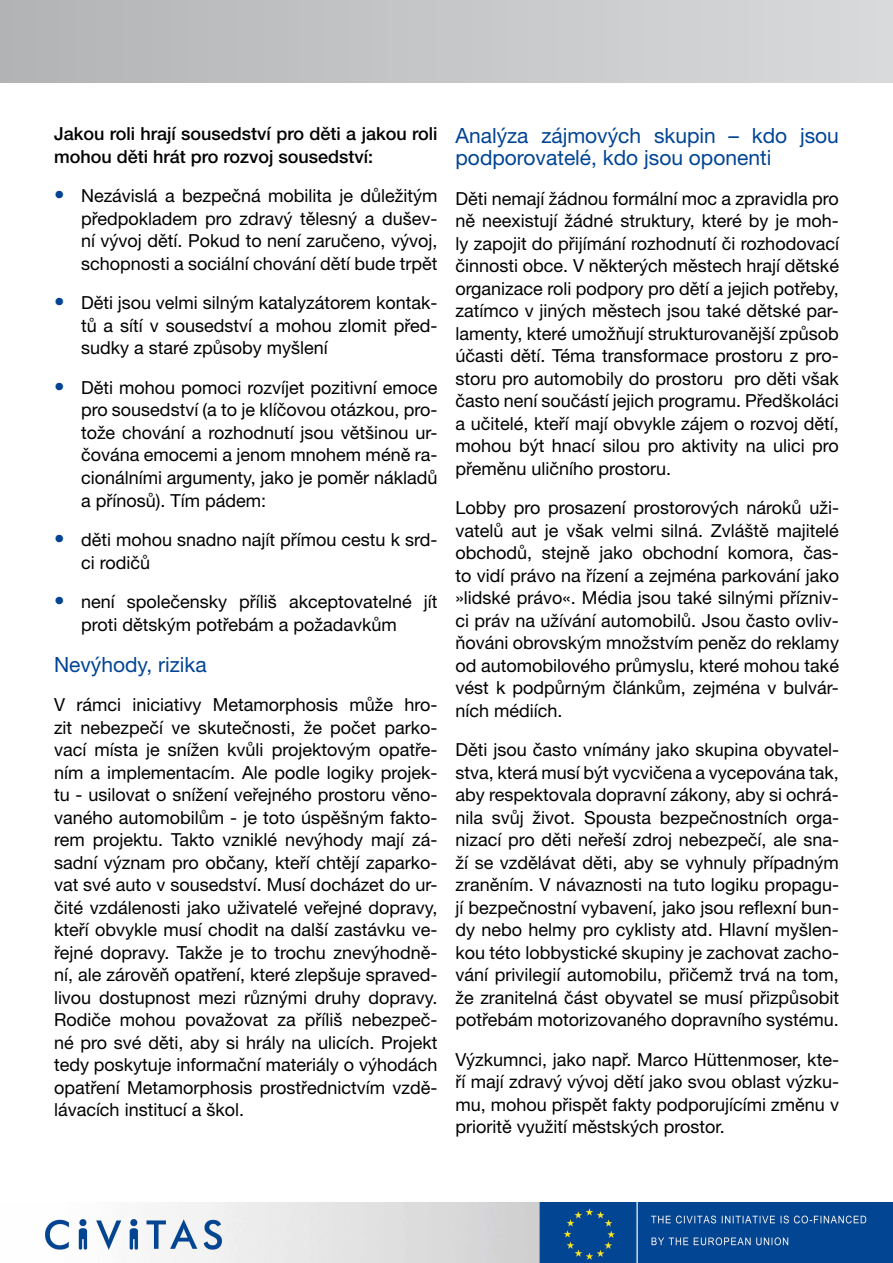
<style>
.page{position:relative;width:893px;height:1263px;background:#fff}
.page>*{position:absolute;margin:0;border:0;box-sizing:border-box;transform-origin:0 0}
.t1{font:21px/22.5px "Helvetica Neue LT Pro";color:#004494}
.t2{font:18px/22.5px "Helvetica Neue LT Pro";color:#000;text-align:justify}
.t3{font:500 18px/22.5px "Helvetica Neue LT Pro";color:#000}
.s1{font-size:21px;color:#004494}
</style>
<div class="page">
<div style="left:0;top:0;width:893px;height:82px;background:linear-gradient(to right,#b2b3b5,#d9dadb)"></div>
<img style="left:45px;top:1203px;width:848px;height:60px">
<p class="t3" style="left:54px;top:123px;width:385px">Jakou roli hrají sousedství pro děti a jakou roli mohou děti hrát pro rozvoj sousedství:</p>
<p class="t2" style="left:81px;top:185px;width:358px;text-indent:-27px"><span class="s1">•</span> Nezávislá a bezpečná mobilita je důležitým předpokladem pro zdravý tělesný a dušev&shy;ní vývoj dětí. Pokud to není zaručeno, vývoj, schopnosti a sociální chování dětí bude trpět</p>
<p class="t2" style="left:81px;top:292px;width:358px;text-indent:-27px"><span class="s1">•</span> Děti jsou velmi silným katalyzátorem kontak&shy;tů a sítí v sousedství a mohou zlomit před&shy;sudky a staré způsoby myšlení</p>
<p class="t2" style="left:81px;top:376px;width:358px;text-indent:-27px"><span class="s1">•</span> Děti mohou pomoci rozvíjet pozitivní emoce pro sousedství (a to je klíčovou otázkou, pro&shy;tože chování a rozhodnutí jsou většinou ur&shy;čována emocemi a jenom mnohem méně ra&shy;cionálními argumenty, jako je poměr nákladů a přínosů). Tím pádem:</p>
<p class="t2" style="left:81px;top:528px;width:358px;text-indent:-27px"><span class="s1">•</span> děti mohou snadno najít přímou cestu k srd&shy;ci rodičů</p>
<p class="t2" style="left:81px;top:590px;width:358px;text-indent:-27px"><span class="s1">•</span> není společensky příliš akceptovatelné jít proti dětským potřebám a požadavkům</p>
<p class="t1" style="left:54px;top:652px;width:154px">Nevýhody, rizika</p>
<p class="t2" style="left:54px;top:693px;width:385px">V rámci iniciativy Metamorphosis může hro&shy;zit nebezpečí ve skutečnosti, že počet parko&shy;vací místa je snížen kvůli projektovým opatře&shy;ním a implementacím. Ale podle logiky projek&shy;tu - usilovat o snížení veřejného prostoru věno&shy;vaného automobilům - je toto úspěšným fakto&shy;rem projektu. Takto vzniklé nevýhody mají zá&shy;sadní význam pro občany, kteří chtějí zaparko&shy;vat své auto v sousedství. Musí docházet do ur&shy;čité vzdálenosti jako uživatelé veřejné dopravy, kteří obvykle musí chodit na další zastávku ve&shy;řejné dopravy. Takže je to trochu znevýhodně&shy;ní, ale zárověň opatření, které zlepšuje spraved&shy;livou dostupnost mezi různými druhy dopravy.<br>Rodiče mohou považovat za příliš nebezpeč&shy;né pro své děti, aby si hrály na ulicích. Projekt tedy poskytuje informační materiály o výhodách opatření Metamorphosis prostřednictvím vzdě&shy;lávacích institucí a škol.</p>
<p class="t1" style="left:455px;top:124px;width:385px">Analýza zájmových skupin – kdo jsou podporovatelé, kdo jsou oponenti</p>
<p class="t2" style="left:455px;top:187px;width:386px">Děti nemají žádnou formální moc a zpravidla pro ně neexistují žádné struktury, které by je moh&shy;ly zapojit do přijímání rozhodnutí či rozhodovací činnosti obce. V některých městech hrají dětské organizace roli podpory pro dětí a jejich potřeby, zatímco v jiných městech jsou také dětské par&shy;lamenty, které umožňují strukturovanější způsob účasti dětí. Téma transformace prostoru z pro&shy;storu pro automobily do prostoru pro děti však často není součástí jejich programu. Předškoláci a učitelé, kteří mají obvykle zájem o rozvoj dětí, mohou být hnací silou pro aktivity na ulici pro přeměnu uličního prostoru.</p>
<p class="t2" style="left:455px;top:496px;width:385px">Lobby pro prosazení prostorových nároků uži&shy;vatelů aut je však velmi silná. Zvláště majitelé obchodů, stejně jako obchodní komora, čas&shy;to vidí právo na řízení a zejména parkování jako »lidské právo«. Média jsou také silnými přízniv&shy;ci práv na užívání automobilů. Jsou často ovliv&shy;ňováni obrovským množstvím peněz do reklamy od automobilového průmyslu, které mohou také vést k podpůrným článkům, zejména v bulvár&shy;ních médiích.</p>
<p class="t2" style="left:455px;top:738px;width:385px">Děti jsou často vnímány jako skupina obyvatel&shy;stva, která musí být vycvičena a vycepována tak, aby respektovala dopravní zákony, aby si ochrá&shy;nila svůj život. Spousta bezpečnostních orga&shy;nizací pro děti neřeší zdroj nebezpečí, ale sna&shy;ží se vzdělávat děti, aby se vyhnuly případným zraněním. V návaznosti na tuto logiku propagu&shy;jí bezpečnostní vybavení, jako jsou reflexní bun&shy;dy nebo helmy pro cyklisty atd. Hlavní myšlen&shy;kou této lobbystické skupiny je zachovat zacho&shy;vání privilegií automobilu, přičemž trvá na tom, že zranitelná část obyvatel se musí přizpůsobit potřebám motorizovaného dopravního systému.</p>
<p class="t2" style="left:455px;top:1048px;width:385px">Výzkumnci, jako např. Marco Hüttenmoser, kte&shy;ří mají zdravý vývoj dětí jako svou oblast výzku&shy;mu, mohou přispět fakty podporujícími změnu v prioritě využití městských prostor.</p>
</div>
